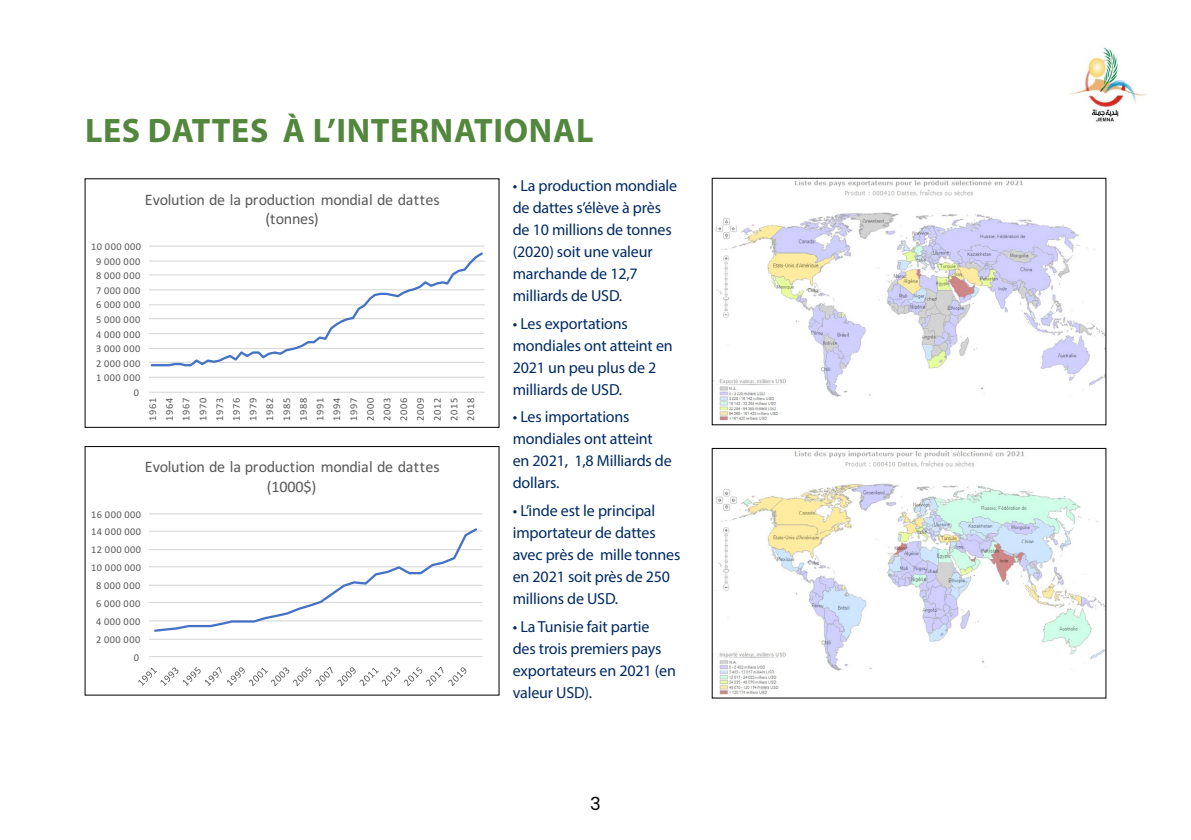
<style>
.page{position:relative;width:1191px;height:840px;background:#fff}
.page>*{position:absolute;margin:0;border:0;box-sizing:border-box;transform-origin:0 0}
.t1{font:700 34px "Myriad Pro";letter-spacing:.02em;color:#52873d}
.t2{font:18px "Poppins";color:#000}
.t3{font:16px/22px "Myriad Pro";letter-spacing:-.01em;color:#002b63}
.t4{font:16px/19.6px "Calibri";letter-spacing:-.015em;color:#595959;text-align:center}
.t5{font:10.4px/16.8px "Calibri";letter-spacing:.05em;color:#595959;text-align:justify}
</style>
<div class="page">
<hr style="left:149px;top:376px;width:335px;height:1px;background:#d9d9d9">
<hr style="left:149px;top:245px;width:335px;height:1px;background:#d9d9d9">
<hr style="left:149px;top:391px;width:335px;height:1px;background:#d9d9d9">
<svg style="left:149px;top:252px;width:335px;height:115px"></svg>
<hr style="left:149px;top:638px;width:333px;height:1px;background:#d9d9d9">
<hr style="left:149px;top:620px;width:333px;height:1px;background:#d9d9d9">
<hr style="left:149px;top:601px;width:333px;height:1px;background:#d9d9d9">
<hr style="left:149px;top:584px;width:333px;height:1px;background:#d9d9d9">
<hr style="left:149px;top:566px;width:333px;height:1px;background:#d9d9d9">
<hr style="left:149px;top:548px;width:333px;height:2px;background:#d9d9d9">
<hr style="left:149px;top:530px;width:333px;height:1px;background:#d9d9d9">
<hr style="left:149px;top:513px;width:333px;height:1px;background:#d9d9d9">
<hr style="left:149px;top:655px;width:333px;height:1px;background:#d9d9d9">
<svg style="left:153px;top:528px;width:326px;height:104px"></svg>
<svg style="left:138px;top:666px;width:328px;height:19px"></svg>
<div style="left:85px;top:446px;width:414px;height:249px;border:1px solid #000"></div>
<img style="left:1069px;top:47px;width:78px;height:75px">
<img style="left:713px;top:180px;width:391px;height:241px">
<div style="left:711px;top:178px;width:395px;height:247px;border:1px solid #000"></div>
<img style="left:713px;top:450px;width:391px;height:245px">
<div style="left:711px;top:447px;width:395px;height:251px;border:1px solid #000"></div>
<h1 class="t1" style="left:85px;top:109px;width:510px">LES DATTES À L’INTERNATIONAL</h1>
<p class="t3" style="left:513px;top:174px;width:166px">• La production mondiale de dattes s’élève à près de 10 millions de tonnes (2020) soit une valeur marchande de 12,7 milliards de USD.</p>
<p class="t3" style="left:513px;top:312px;width:161px">• Les exportations mondiales ont atteint en<br>2021 un peu plus de 2 milliards de USD.</p>
<p class="t3" style="left:513px;top:405px;width:161px">• Les importations mondiales ont atteint en 2021, 1,8 Milliards de dollars.</p>
<p class="t3" style="left:513px;top:499px;width:169px">• L’inde est le principal importateur de dattes avec près de mille tonnes en 2021 soit près de 250 millions de USD.</p>
<p class="t3" style="left:513px;top:615px;width:165px">• La Tunisie fait partie des trois premiers pays exportateurs en 2021 (en valeur USD).</p>
<p class="t4" style="left:145px;top:189px;width:296px">Evolution de la production mondial de dattes (tonnes)</p>
<p class="t5" style="left:91px;top:238px;width:52px">10 000 000</p>
<p class="t5" style="left:96px;top:252px;width:46px">9 000 000</p>
<p class="t5" style="left:96px;top:267px;width:46px">8 000 000</p>
<p class="t5" style="left:96px;top:281px;width:46px">7 000 000</p>
<p class="t5" style="left:96px;top:296px;width:46px">6 000 000</p>
<p class="t5" style="left:96px;top:310px;width:46px">5 000 000</p>
<p class="t5" style="left:96px;top:325px;width:46px">4 000 000</p>
<p class="t5" style="left:96px;top:340px;width:46px">3 000 000</p>
<p class="t5" style="left:96px;top:354px;width:46px">2 000 000</p>
<p class="t5" style="left:96px;top:369px;width:46px">1 000 000</p>
<p class="t5" style="left:134px;top:383px;width:7px">0</p>
<p class="t5" style="left:144px;top:420px;width:24px;rotate:-90deg">1961<br>1964<br>1967<br>1970<br>1973<br>1976<br>1979<br>1982<br>1985<br>1988<br>1991<br>1994<br>1997<br>2000<br>2003<br>2006<br>2009<br>2012<br>2015<br>2018</p>
<p class="t4" style="left:145px;top:456px;width:296px">Evolution de la production mondial de dattes (1000$)</p>
<p class="t5" style="left:91px;top:505px;width:52px">16 000 000</p>
<p class="t5" style="left:91px;top:523px;width:52px">14 000 000</p>
<p class="t5" style="left:91px;top:541px;width:52px">12 000 000</p>
<p class="t5" style="left:91px;top:558px;width:52px">10 000 000</p>
<p class="t5" style="left:96px;top:576px;width:46px">8 000 000</p>
<p class="t5" style="left:96px;top:594px;width:46px">6 000 000</p>
<p class="t5" style="left:96px;top:612px;width:46px">4 000 000</p>
<p class="t5" style="left:96px;top:630px;width:46px">2 000 000</p>
<p class="t5" style="left:134px;top:648px;width:7px">0</p>
<p class="t2" style="left:590px;top:792px;width:12px">3</p>
</div>
